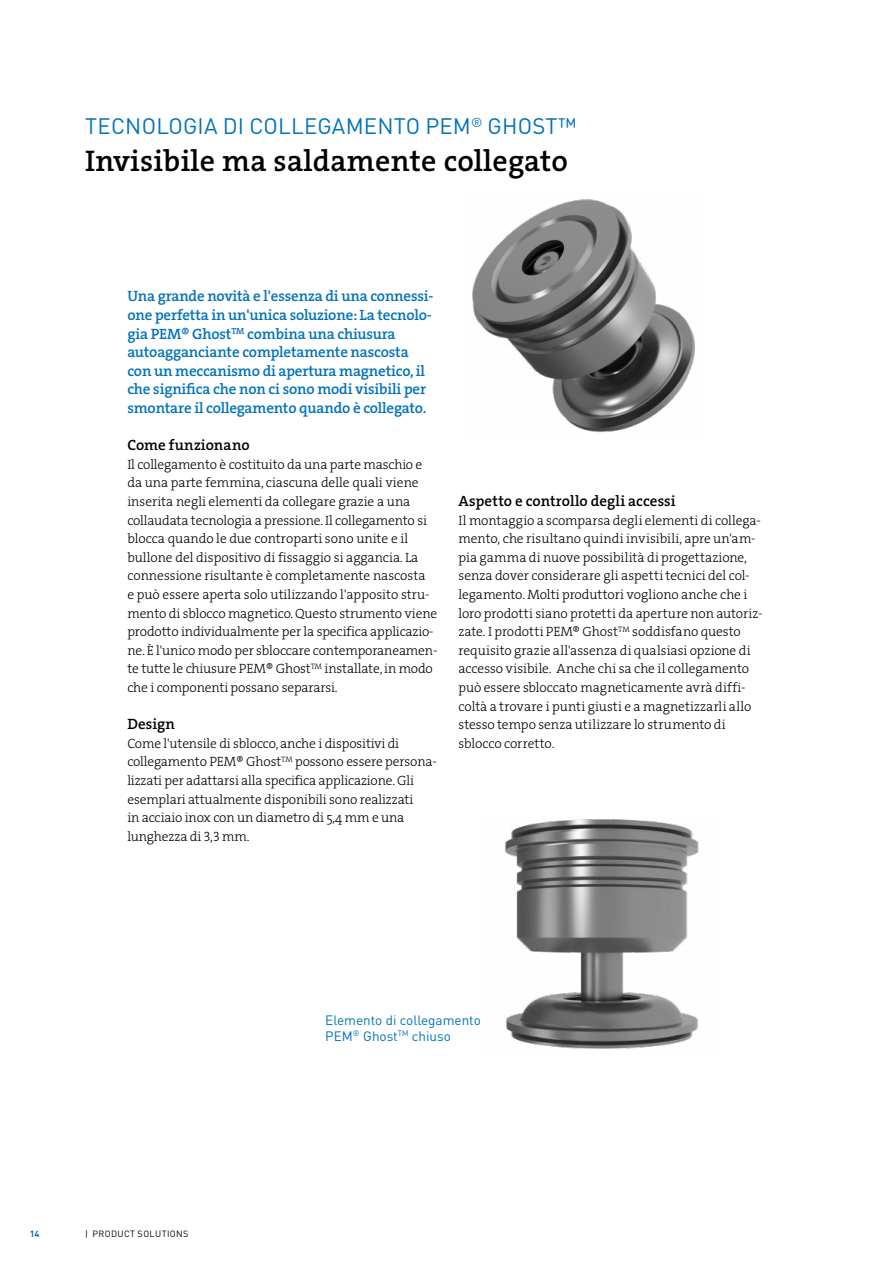
<style>
.page{position:relative;width:893px;height:1263px;background:#fff}
.page>*{position:absolute;margin:0;border:0;box-sizing:border-box;transform-origin:0 0}
.t1{font:30px "The Serif HP6 Se Bld";letter-spacing:.01em;color:#000}
.t2{font:22.2px "DINOT";letter-spacing:.01em;color:#0072bb}
.t3{font:15px/18.6px "The Serif HP6 Se Bld";letter-spacing:-.01em;color:#0072bb}
.t4{font:15px "The Serif HP6 Se Bld";letter-spacing:.005em;color:#000}
.t5{font:13.5px/18.6px "The Serif HP3 Lig";letter-spacing:-.01em;color:#000}
.t6{font:13.5px/16.2px "DINOT";color:#0072bb}
.t7{font:9px "DINOT";letter-spacing:.04em;color:#000}
.t8{font:700 9px "DINOT";color:#0072bb}
</style>
<div class="page">
<img style="left:472px;top:199px;width:223px;height:234px">
<img style="left:504px;top:819px;width:195px;height:230px">
<h2 class="t2" style="left:85px;top:111px;width:493px">TECNOLOGIA DI COLLEGAMENTO PEM<sup>®</sup> GHOST™</h2>
<h1 class="t1" style="left:85px;top:141px;width:485px">Invisibile ma saldamente collegato</h1>
<p class="t3" style="left:127px;top:287px;width:308px">Una grande novità e l'essenza di una connessi&shy;one perfetta in un'unica soluzione: La tecnolo&shy;gia PEM® Ghost<sup>TM</sup> combina una chiusura autoagganciante completamente nascosta con un meccanismo di apertura magnetico, il che significa che non ci sono modi visibili per smontare il collegamento quando è collegato.</p>
<p class="t4" style="left:127px;top:435px;width:124px">Come funzionano</p>
<p class="t5" style="left:127px;top:455px;width:312px">Il collegamento è costituito da una parte maschio e da una parte femmina, ciascuna delle quali viene inserita negli elementi da collegare grazie a una collaudata tecnologia a pressione. Il collegamento si blocca quando le due controparti sono unite e il bullone del dispositivo di fissaggio si aggancia. La connessione risultante è completamente nascosta<br>e può essere aperta solo utilizzando l'apposito stru&shy;mento di sblocco magnetico. Questo strumento viene prodotto individualmente per la specifica applicazio&shy;ne. È l'unico modo per sbloccare contemporaneamen&shy;te tutte le chiusure PEM® Ghost<sup>TM</sup> installate, in modo che i componenti possano separarsi.</p>
<p class="t4" style="left:127px;top:714px;width:49px">Design</p>
<p class="t5" style="left:127px;top:734px;width:311px">Come l'utensile di sblocco, anche i dispositivi di collegamento PEM® Ghost<sup>TM</sup> possono essere persona&shy;lizzati per adattarsi alla specifica applicazione. Gli esemplari attualmente disponibili sono realizzati<br>in acciaio inox con un diametro di 5,4 mm e una lunghezza di 3,3 mm.</p>
<p class="t4" style="left:459px;top:491px;width:219px">Aspetto e controllo degli accessi</p>
<p class="t5" style="left:459px;top:511px;width:306px">Il montaggio a scomparsa degli elementi di collega&shy;mento, che risultano quindi invisibili, apre un'am&shy;pia gamma di nuove possibilità di progettazione, senza dover considerare gli aspetti tecnici del col&shy;legamento. Molti produttori vogliono anche che i loro prodotti siano protetti da aperture non autoriz&shy;zate. I prodotti PEM® Ghost<sup>TM</sup> soddisfano questo requisito grazie all'assenza di qualsiasi opzione di accesso visibile. Anche chi sa che il collegamento può essere sbloccato magneticamente avrà diffi&shy;coltà a trovare i punti giusti e a magnetizzarli allo stesso tempo senza utilizzare lo strumento di sblocco corretto.</p>
<p class="t8" style="left:30px;top:1227px;width:11px">14</p>
<p class="t7" style="left:85px;top:1227px;width:105px">| PRODUCT SOLUTIONS</p>
<p class="t6" style="left:325px;top:1011px;width:157px">Elemento di collegamento<br>PEM<sup>®</sup> Ghost<sup>TM</sup> chiuso</p>
</div>
